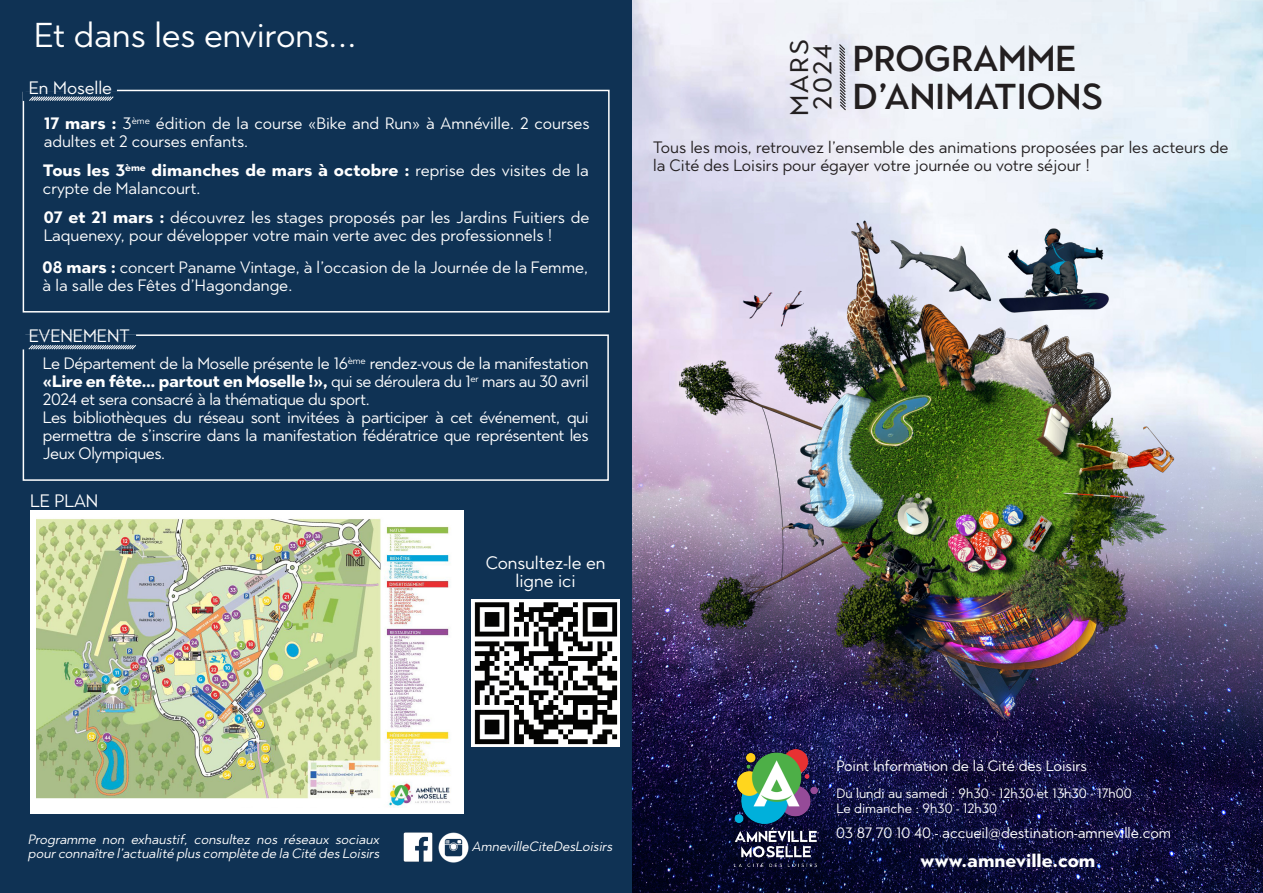
<style>
.page{position:relative;width:1263px;height:893px;background:#fff}
.page>*{position:absolute;margin:0;border:0;box-sizing:border-box;transform-origin:0 0}
.t1{font:500 36px "Town 10 Display";color:#231f20}
.t2{font:34.5px "Town 80 Text";color:#fff}
.t3{font:25.5px "Town 10 Display";letter-spacing:.09em;color:#231f20;scale:1.06 1}
.t4{font:18px/18px "Town 80 Text";color:#fff;text-align:center}
.t5{font:700 18px "Town 80 Text";color:#fff}
.t6{font:16.5px/18px "Town 80 Text";letter-spacing:-.005em;color:#fff}
.t7{font:16.5px/18px "Town 80 Text";color:#231f20}
.t8{font:15px "Town 80 Text";color:#fff}
.t9{font:italic 13.5px/13.5px "Town 80 Text";color:#fff}
.t10{font:13.5px "Town 80 Text";color:#fff}
.s1{font-weight:700}
</style>
<div class="page">
<img style="left:631px;top:0;width:632px;height:893px">
<div style="left:0;top:0;width:631px;height:893px;background:#0f3254"></div>
<div style="left:30px;top:510px;width:434px;height:304px;background:#fff"></div>
<img style="left:734px;top:787px;width:83px;height:79px">
<svg style="left:22px;top:89px;width:588px;height:224px"></svg>
<div style="left:23px;top:334px;width:586px;height:147px;border:2px solid #fff"></div>
<img style="left:36px;top:518px;width:415px;height:290px">
<svg style="left:838px;top:43px;width:9px;height:68px"></svg>
<hr style="left:21px;top:89px;width:96px;height:3px;background:#0f3254">
<hr style="left:23px;top:81px;width:3px;height:20px;background:#0f3254">
<hr style="left:24px;top:334px;width:112px;height:3px;background:#0f3254">
<hr style="left:21px;top:327px;width:4px;height:22px;background:#0f3254">
<svg style="left:28px;top:345px;width:108px;height:5px"></svg>
<svg style="left:28px;top:96px;width:86px;height:6px"></svg>
<img style="left:472px;top:600px;width:147px;height:146px">
<img style="left:403px;top:832px;width:66px;height:30px">
<img style="left:653px;top:172px;width:610px;height:615px">
<p class="t2" style="left:34px;top:13px;width:324px">Et dans les environs...</p>
<p class="t4" style="left:29px;top:79px;width:85px">En Moselle</p>
<p class="t6" style="left:44px;top:115px;width:547px"><span class="s1">17 mars :</span> 3<sup>ème</sup> édition de la course «Bike and Run» à Amnéville. 2 courses adultes et 2 courses enfants.</p>
<p class="t6" style="left:43px;top:161px;width:547px"><span class="s1">Tous les 3</span><sup>ème</sup> <span class="s1">dimanches de mars à octobre :</span> reprise des visites de la crypte de Malancourt.</p>
<p class="t6" style="left:44px;top:209px;width:547px"><span class="s1">07 et 21 mars :</span> découvrez les stages proposés par les Jardins Fuitiers de<br>Laquenexy, pour développer votre main verte avec des professionnels !</p>
<p class="t6" style="left:43px;top:258px;width:547px"><span class="s1">08 mars :</span> concert Paname Vintage, à l’occasion de la Journée de la Femme, à la salle des Fêtes d’Hagondange.</p>
<p class="t4" style="left:29px;top:326px;width:102px">EVENEMENT</p>
<p class="t6" style="left:43px;top:354px;width:547px;text-align:justify">Le Département de la Moselle présente le 16<sup>ème</sup> rendez-vous de la manifestation <span class="s1">«Lire en fête… partout en Moselle !»,</span> qui se déroulera du 1<sup>er</sup> mars au 30 avril 2024 et sera consacré à la thématique du sport.</p>
<p class="t6" style="left:43px;top:408px;width:547px;text-align:justify">Les bibliothèques du réseau sont invitées à participer à cet événement, qui permettra de s’inscrire dans la manifestation fédératrice que représentent les Jeux Olympiques.</p>
<p class="t4" style="left:30px;top:491px;width:70px">LE PLAN</p>
<p class="t4" style="left:486px;top:553px;width:121px">Consultez-le en ligne ici</p>
<p class="t3" style="left:784px;top:116px;width:74px;rotate:-90deg">mars</p>
<p class="t3" style="left:808px;top:110px;width:63px;rotate:-90deg">2024</p>
<p class="t1" style="left:853px;top:38px;width:225px">PROGRAMME</p>
<p class="t1" style="left:853px;top:75px;width:251px">D’ANIMATIONS</p>
<p class="t7" style="left:653px;top:139px;width:577px">Tous les mois, retrouvez l’ensemble des animations proposées par les acteurs de la Cité des Loisirs pour égayer votre journée ou votre séjour !</p>
<p class="t9" style="left:28px;top:832px;width:356px">Programme non exhaustif, consultez nos réseaux sociaux pourconnaître l’actualité plus complète de la Cité des Loisirs</p>
<p class="t9" style="left:472px;top:840px;width:145px">AmnevilleCiteDesLoisirs</p>
<p class="t8" style="left:836px;top:756px;width:252px">Point Information de la Cité des Loisirs</p>
<p class="t10" style="left:836px;top:784px;width:297px">Du lundi au samedi : 9h30 - 12h30 et 13h30 - 17h00</p>
<p class="t10" style="left:836px;top:799px;width:162px">Le dimanche : 9h30 - 12h30</p>
<p class="t8" style="left:836px;top:823px;width:336px">03 87 70 10 40 - accueil@destination-amneville.com</p>
<p class="t5" style="left:921px;top:849px;width:176px">www.amneville.com</p>
</div>
